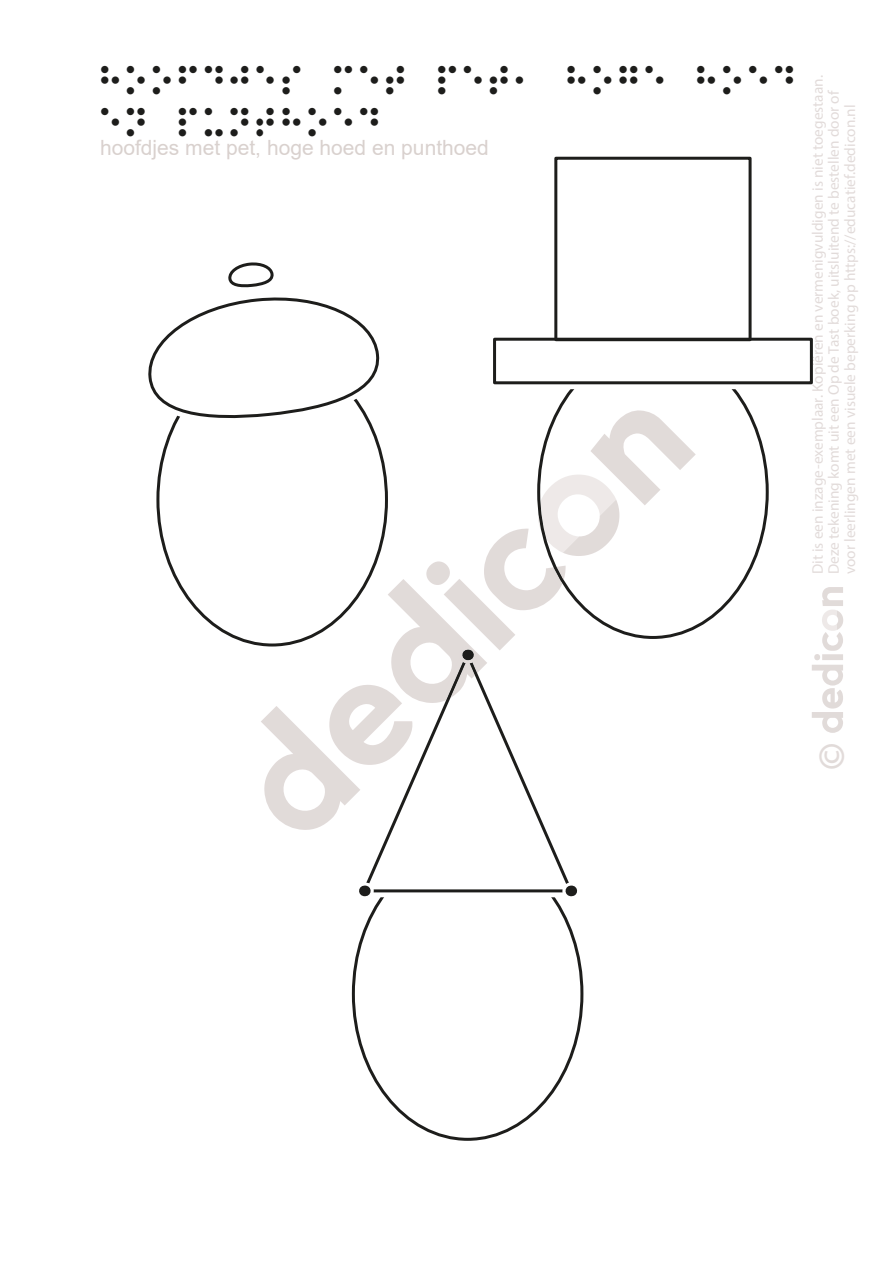
<style>
.page{position:relative;width:893px;height:1263px;background:#fff}
.page>*{position:absolute;margin:0;border:0;box-sizing:border-box;transform-origin:0 0}
.t1{font:700 40.2px "Myriad Pro";color:#d4cac8}
.t2{font:36px/42.5px "Braille Dedicon 24 pt NL6 Dots Basis";color:#1d1d1b}
.t3{font:21px "Arial";color:#d9d1ce}
.t4{font:15.3px/16px "Myriad Pro";color:#d4cac8}
</style>
<div class="page">
<div style="left:347px;top:842px;width:241px;height:304px;border:13px solid #fff;border-radius:50%"></div>
<svg style="left:359px;top:887px;width:219px;height:17px"></svg>
<svg style="left:360px;top:830px;width:215px;height:64px"></svg>
<svg style="left:364px;top:882px;width:1px;height:17px"></svg>
<svg style="left:571px;top:882px;width:1px;height:17px"></svg>
<div style="left:554px;top:157px;width:198px;height:184px;border:3px solid #1d1d1b"></div>
<div style="left:493px;top:338px;width:320px;height:46px;border:3px solid #1d1d1b"></div>
<svg style="left:812px;top:587px;width:31px;height:146px"></svg>
<svg style="left:148px;top:250px;width:548px;height:580px"></svg>
<h2 class="t2" style="left:100px;top:59px;width:701px">HOOFDJES MET PET, HOGE HOED<br>EN PUNTHOED</h2>
<p class="t4" style="left:809px;top:574px;width:500px;rotate:-90deg">Dit is een inzage-exemplaar. Kopiëren en vermenigvuldigen is niet toegestaan.<br>Deze tekening komt uit een Op de Tast boek, uitsluitend te bestellen door of voor leerlingen met een visuele beperking op https://educatief.dedicon.nl</p>
<h3 class="t3" style="left:100px;top:133px;width:390px">hoofdjes met pet, hoge hoed en punthoed</h3>
<h1 class="t1" style="left:806px;top:770px;width:29px;rotate:-90deg">©</h1>
</div>
